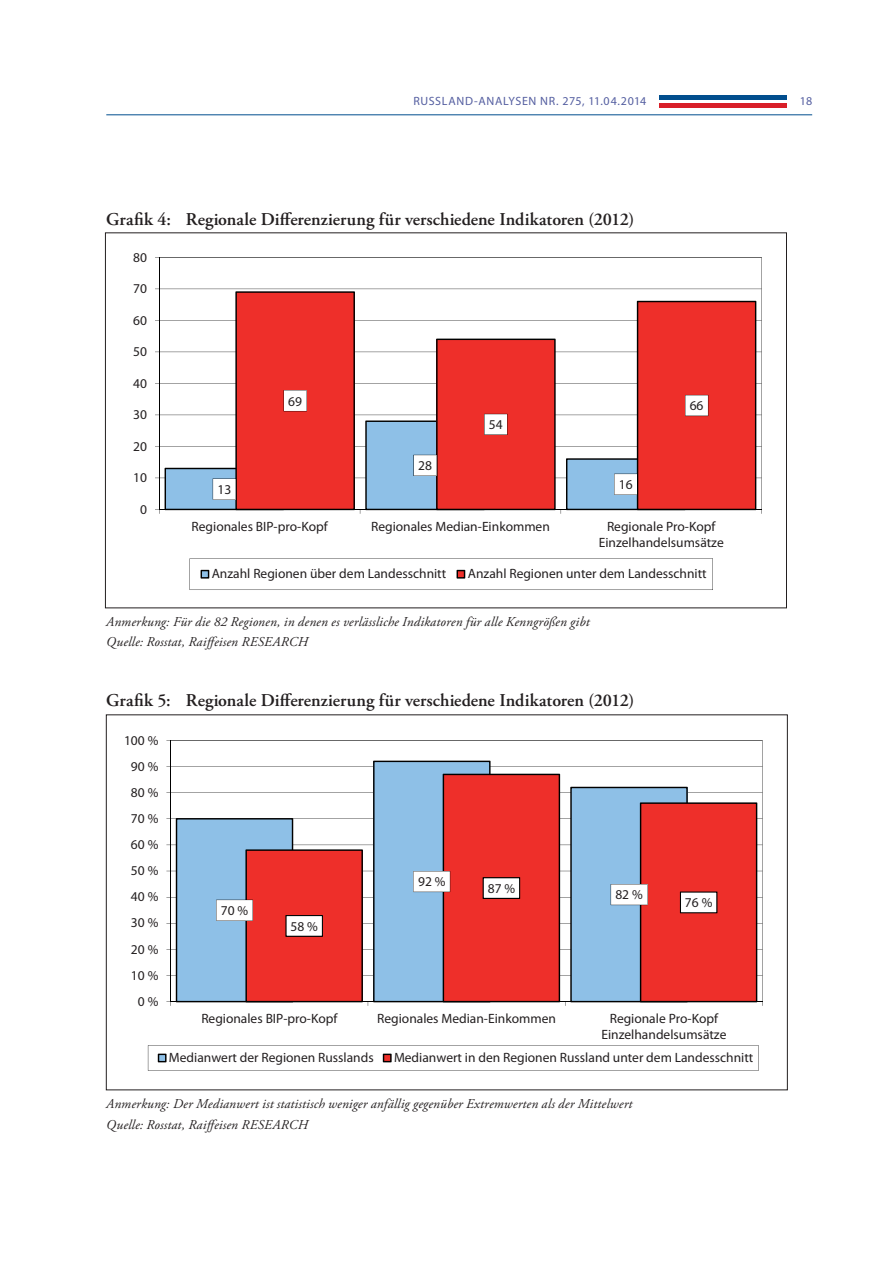
<style>
.page{position:relative;width:893px;height:1263px;background:#fff}
.page>*{position:absolute;margin:0;border:0;box-sizing:border-box;transform-origin:0 0}
.t1{font:600 18px "Adobe Garamond Pro";letter-spacing:-.005em;color:#231f20}
.t2{font:13.5px/16.2px "Myriad Pro";color:#231f20;text-align:center}
.t3{font:italic 13.5px/20.7px "Adobe Garamond Pro";letter-spacing:.01em;color:#231f20}
.t4{font:12px "Myriad Pro";letter-spacing:.05em;color:#545ea0}
</style>
<div class="page">
<div style="left:659px;top:103px;width:128px;height:5px;background:#d91f29"></div>
<hr style="left:659px;top:96px;width:128px;height:4px;background:#014e8e">
<hr style="left:106px;top:114px;width:706px;height:1px;background:#014e8e">
<svg style="left:160px;top:257px;width:602px;height:32px"></svg>
<hr style="left:159px;top:257px;width:1px;height:252px;background:#000">
<svg style="left:155px;top:289px;width:607px;height:225px"></svg>
<svg style="left:190px;top:558px;width:523px;height:32px"></svg>
<svg style="left:172px;top:740px;width:591px;height:21px"></svg>
<hr style="left:171px;top:740px;width:1px;height:261px;background:#000">
<svg style="left:166px;top:761px;width:597px;height:245px"></svg>
<svg style="left:148px;top:1045px;width:611px;height:26px"></svg>
<p class="t4" style="left:413px;top:94px;width:234px">RUSSLAND-ANALYSEN NR. 275, 11.04.2014</p>
<p class="t4" style="left:800px;top:94px;width:14px">18</p>
<h1 class="t1" style="left:106px;top:209px;width:529px">Grafik 4: Regionale Differenzierung für verschiedene Indikatoren (2012)</h1>
<p class="t2" style="left:133px;top:249px;width:15px">80</p>
<p class="t2" style="left:133px;top:280px;width:15px">70</p>
<p class="t2" style="left:133px;top:312px;width:15px">60</p>
<p class="t2" style="left:133px;top:343px;width:15px">50</p>
<p class="t2" style="left:133px;top:375px;width:15px">40</p>
<p class="t2" style="left:133px;top:406px;width:15px">30</p>
<p class="t2" style="left:133px;top:438px;width:15px">20</p>
<p class="t2" style="left:133px;top:469px;width:15px">10</p>
<p class="t2" style="left:140px;top:501px;width:8px">0</p>
<p class="t2" style="left:217px;top:481px;width:15px">13</p>
<p class="t2" style="left:288px;top:393px;width:15px">69</p>
<p class="t2" style="left:418px;top:457px;width:15px">28</p>
<p class="t2" style="left:489px;top:416px;width:15px">54</p>
<p class="t2" style="left:619px;top:476px;width:15px">16</p>
<p class="t2" style="left:690px;top:397px;width:15px">66</p>
<p class="t2" style="left:192px;top:518px;width:138px">Regionales BIP-pro-Kopf</p>
<p class="t2" style="left:371px;top:518px;width:180px">Regionales Median-Einkommen</p>
<p class="t2" style="left:599px;top:518px;width:127px">Regionale Pro-Kopf<br>Einzelhandelsumsätze</p>
<p class="t2" style="left:212px;top:565px;width:236px">Anzahl Regionen über dem Landesschnitt</p>
<p class="t2" style="left:468px;top:565px;width:240px">Anzahl Regionen unter dem Landesschnitt</p>
<p class="t3" style="left:106px;top:611px;width:485px">Anmerkung: Für die 82 Regionen, in denen es verlässliche Indikatoren für alle Kenngrößen gibt<br>Quelle: Rosstat, Raiffeisen RESEARCH</p>
<h1 class="t1" style="left:106px;top:690px;width:529px">Grafik 5: Regionale Differenzierung für verschiedene Indikatoren (2012)</h1>
<p class="t2" style="left:124px;top:732px;width:36px">100 %</p>
<p class="t2" style="left:131px;top:758px;width:29px">90 %</p>
<p class="t2" style="left:131px;top:784px;width:29px">80 %</p>
<p class="t2" style="left:131px;top:810px;width:29px">70 %</p>
<p class="t2" style="left:131px;top:836px;width:29px">60 %</p>
<p class="t2" style="left:131px;top:862px;width:29px">50 %</p>
<p class="t2" style="left:131px;top:888px;width:29px">40 %</p>
<p class="t2" style="left:131px;top:915px;width:29px">30 %</p>
<p class="t2" style="left:131px;top:941px;width:29px">20 %</p>
<p class="t2" style="left:131px;top:967px;width:29px">10 %</p>
<p class="t2" style="left:138px;top:993px;width:22px">0 %</p>
<p class="t2" style="left:221px;top:902px;width:29px">70 %</p>
<p class="t2" style="left:290px;top:918px;width:29px">58 %</p>
<p class="t2" style="left:418px;top:873px;width:29px">92 %</p>
<p class="t2" style="left:488px;top:880px;width:29px">87 %</p>
<p class="t2" style="left:615px;top:886px;width:29px">82 %</p>
<p class="t2" style="left:685px;top:894px;width:29px">76 %</p>
<p class="t2" style="left:201px;top:1010px;width:138px">Regionales BIP-pro-Kopf</p>
<p class="t2" style="left:377px;top:1010px;width:180px">Regionales Median-Einkommen</p>
<p class="t2" style="left:601px;top:1010px;width:127px">Regionale Pro-Kopf<br>Einzelhandelsumsätze</p>
<p class="t2" style="left:169px;top:1049px;width:206px">Medianwert der Regionen Russlands</p>
<p class="t2" style="left:394px;top:1049px;width:361px">Medianwert in den Regionen Russland unter dem Landesschnitt</p>
<p class="t3" style="left:106px;top:1094px;width:528px">Anmerkung: Der Medianwert ist statistisch weniger anfällig gegenüber Extremwerten als der Mittelwert<br>Quelle: Rosstat, Raiffeisen RESEARCH</p>
</div>
